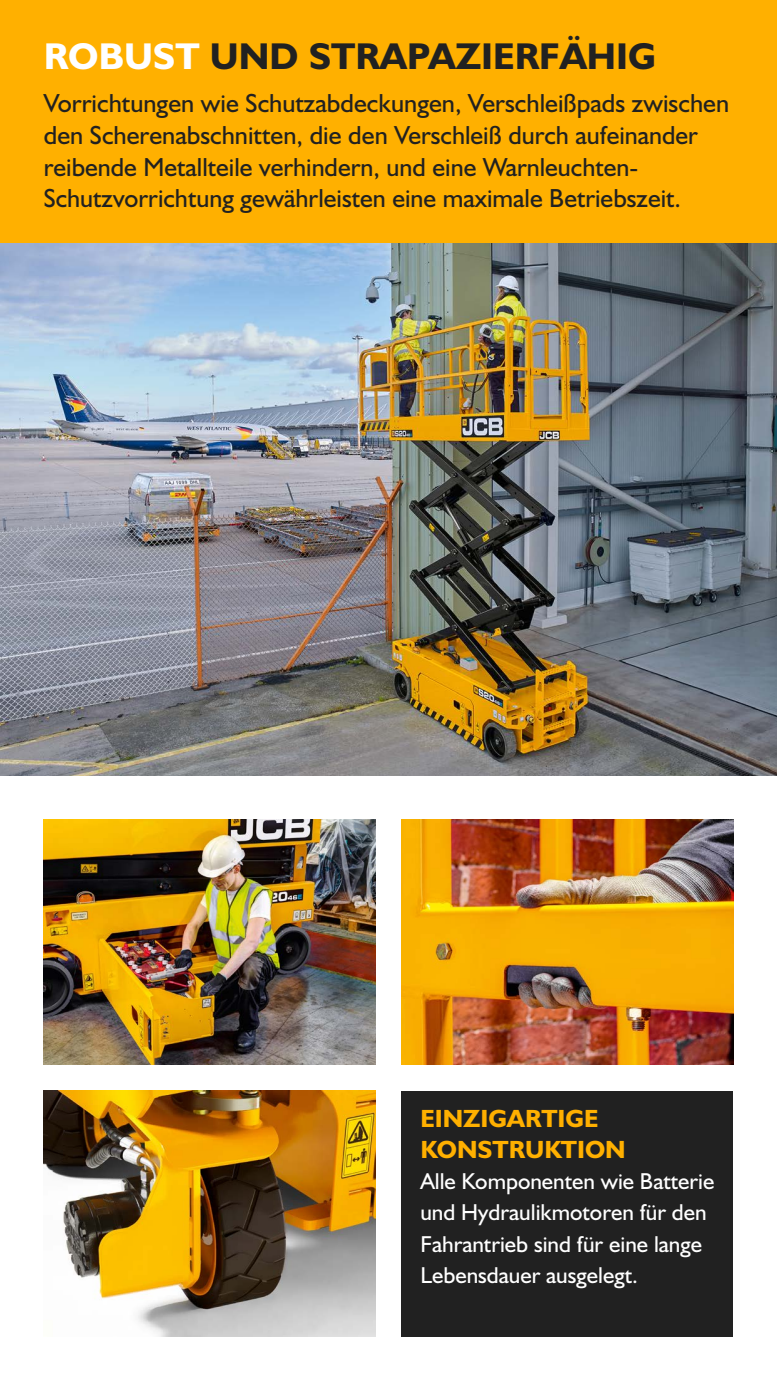
<style>
.page{position:relative;width:777px;height:1380px;background:#fff}
.page>*{position:absolute;margin:0;border:0;box-sizing:border-box;transform-origin:0 0}
.t1{font:700 37.5px "JCB Euro";color:#212121}
.t2{font:26.25px/31.9px "JCB Euro Roman";color:#212121}
.t3{font:700 25px/31.2px "JCB Euro";color:#ffb000}
.t4{font:23.12px/31.2px "JCB Euro Roman";color:#fff}
.s1{color:#fff}
</style>
<div class="page">
<img style="left:0;top:243px;width:776px;height:532px">
<img style="left:44px;top:1091px;width:331px;height:245px">
<img style="left:401px;top:819px;width:331px;height:246px">
<img style="left:44px;top:819px;width:331px;height:246px">
<div style="left:0;top:0;width:776px;height:243px;background:#ffb000"></div>
<div style="left:401px;top:1091px;width:331px;height:245px;background:#212121"></div>
<h1 class="t1" style="left:44px;top:33px;width:613px"><span class="s1">ROBUST</span> UND STRAPAZIERFÄHIG</h1>
<p class="t2" style="left:44px;top:86px;width:686px">Vorrichtungen wie Schutzabdeckungen, Verschleißpads zwischen den Scherenabschnitten, die den Verschleiß durch aufeinander reibende Metallteile verhindern, und eine Warnleuchten-Schutzvorrichtung gewährleisten eine maximale Betriebszeit.</p>
<p class="t3" style="left:420px;top:1102px;width:207px">EINZIGARTIGE<br>KONSTRUKTION</p>
<p class="t4" style="left:420px;top:1165px;width:295px">Alle Komponenten wie Batterie und Hydraulikmotoren für den<br>Fahrantrieb sind für eine lange<br>Lebensdauer ausgelegt.</p>
</div>
